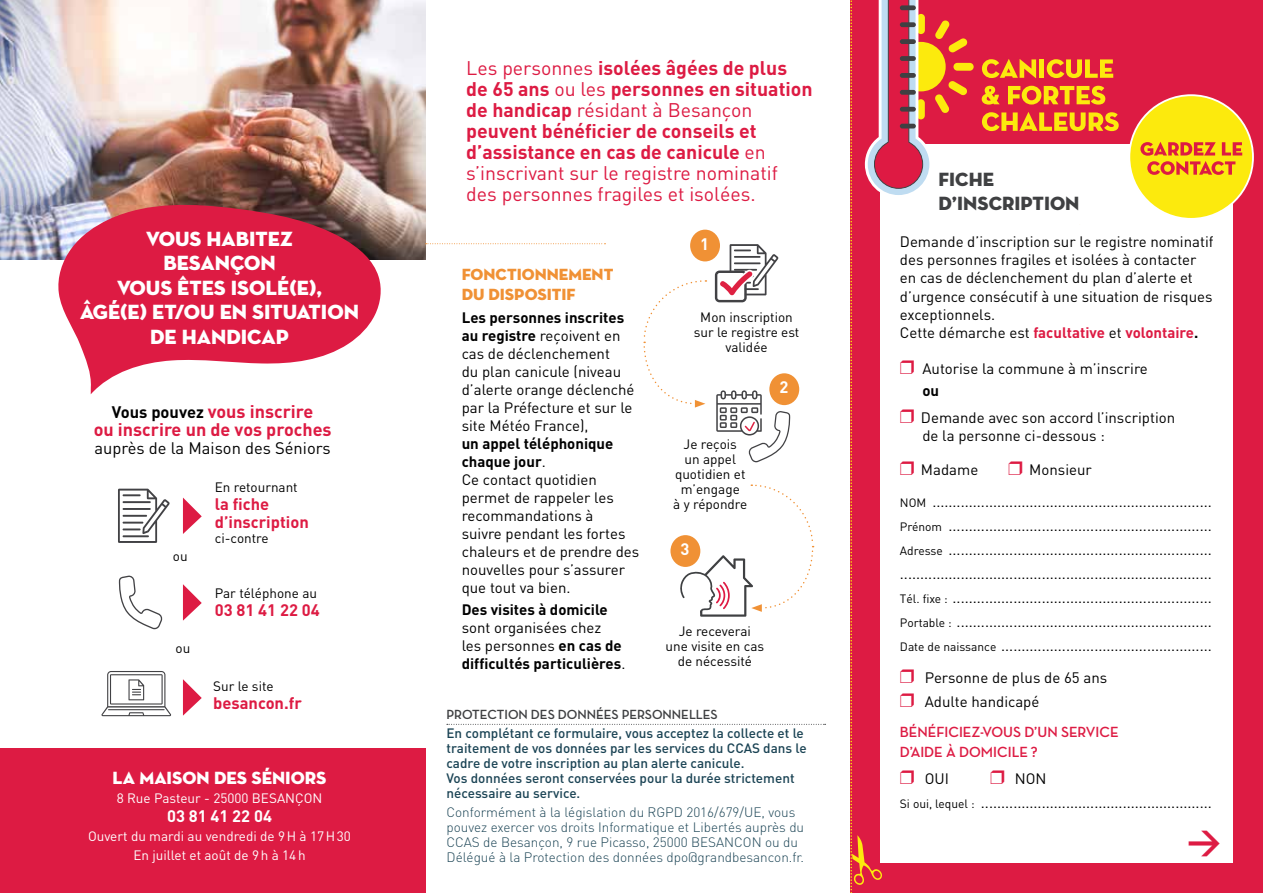
<style>
.page{position:relative;width:1263px;height:893px;background:#fff}
.page>*{position:absolute;margin:0;border:0;box-sizing:border-box;transform-origin:0 0}
.t1{font:700 33.3px "DIN";color:#dd1b43}
.t2{font:21px/24.5px "Neutra Disp Titling";color:#fff;text-align:center}
.t3{font:700 19.5px/21px "DIN";color:#dd1b43}
.t4{font:19.5px/24px "Neutra Disp Titling";color:#3f4042}
.t5{font:700 18px/18px "DIN";color:#dd1b43;text-align:center}
.t6{font:18px "Neutra Disp Titling";color:#fff}
.t7{font:700 16.5px/18px "DIN";color:#dd1b43}
.t8{font:16.5px "DIN";color:#000}
.t9{font:16.5px/19.8px "Neutra Disp Titling";color:#f09135}
.t10{font:700 16.5px "DIN";color:#fff}
.t11{font:15px/18px "DIN";color:#000}
.t12{font:700 15px/19.5px "Neutra Disp";color:#dd1b43}
.t13{font:700 15px "DIN";color:#000}
.t14{font:500 13.5px/15px "DIN";color:#1a4354}
.t15{font:300 13.5px/15px "DIN";color:#1a4354}
.t16{font:13.5px/15px "DIN";color:#000;text-align:center}
.t17{font:13.5px/19px "DIN";color:#fff;text-align:center}
.t18{font:700 13.5px "Neutra Disp";color:#3f4042}
.s1{font-size:16.5px;color:#000}
.s2{font-weight:400}
.s3{font-weight:700}
.s4{font-weight:700;color:#dd1b43}
.s5{font-size:12px}
</style>
<div class="page">
<div style="left:0;top:749px;width:425px;height:144px;background:#dd1b43"></div>
<img style="left:0;top:0;width:425px;height:259px">
<div style="left:850px;top:0;width:413px;height:893px;background:#dd1b43"></div>
<div style="left:880px;top:145px;width:353px;height:718px;background:#fff"></div>
<svg style="left:57px;top:201px;width:325px;height:193px;fill:#dd1b43"></svg>
<svg style="left:982px;top:59px;width:54px;height:19px"></svg>
<div style="left:1039px;top:59px;width:5px;height:19px;background:#fcea0d"></div>
<svg style="left:1047px;top:59px;width:66px;height:19px"></svg>
<svg style="left:982px;top:86px;width:18px;height:19px"></svg>
<svg style="left:1008px;top:86px;width:97px;height:19px"></svg>
<svg style="left:982px;top:112px;width:137px;height:19px"></svg>
<div style="left:953px;top:63px;width:21px;height:8px;background:#fcea0d;border-radius:4px"></div>
<div style="left:1129px;top:95px;width:124px;height:124px;background:#fcea0d;border-radius:50%"></div>
<div style="left:1128px;top:94px;width:126px;height:126px;border:2px solid #fff;border-radius:50%"></div>
<svg style="left:1140px;top:142px;width:102px;height:33px"></svg>
<svg style="left:447px;top:724px;width:379px;height:1px"></svg>
<svg style="left:426px;top:243px;width:179px;height:1px"></svg>
<svg style="left:183px;top:498px;width:19px;height:36px"></svg>
<svg style="left:183px;top:584px;width:19px;height:37px"></svg>
<svg style="left:183px;top:679px;width:19px;height:37px"></svg>
<svg style="left:101px;top:671px;width:70px;height:45px"></svg>
<svg style="left:119px;top:575px;width:44px;height:54px"></svg>
<svg style="left:118px;top:489px;width:52px;height:54px"></svg>
<hr style="left:123px;top:535px;width:26px;height:2px;background:#424245">
<svg style="left:715px;top:244px;width:63px;height:58px"></svg>
<div style="left:690px;top:230px;width:30px;height:31px;background:#f09135;border-radius:50%"></div>
<div style="left:670px;top:535px;width:30px;height:32px;background:#f09135;border-radius:50%"></div>
<div style="left:769px;top:373px;width:30px;height:32px;background:#f09135;border-radius:50%"></div>
<svg style="left:716px;top:390px;width:74px;height:72px"></svg>
<svg style="left:643px;top:280px;width:63px;height:128px"></svg>
<svg style="left:679px;top:484px;width:135px;height:133px"></svg>
<svg style="left:850px;top:0;width:118px;height:893px"></svg>
<h2 class="t2" style="left:80px;top:227px;width:280px">VOUS HABITEZ<br>BESANÇON<br>VOUS ÊTES ISOLÉ(E),<br>ÂGÉ(E) ET/OU EN SITUATION<br>DE HANDICAP</h2>
<p class="t5" style="left:94px;top:401px;width:239px"><span class="s1">Vous pouvez</span> vous inscrire<br>ou inscrire un de vos proches</p>
<p class="t8" style="left:95px;top:438px;width:238px">auprès de la Maison des Séniors</p>
<p class="t16" style="left:173px;top:549px;width:16px">ou</p>
<p class="t16" style="left:176px;top:640px;width:16px">ou</p>
<p class="t16" style="left:215px;top:480px;width:84px">En retournant</p>
<p class="t7" style="left:215px;top:495px;width:95px">la fiche d’inscription</p>
<p class="t16" style="left:215px;top:531px;width:55px">ci-contre</p>
<p class="t16" style="left:215px;top:585px;width:104px">Par téléphone au</p>
<p class="t7" style="left:215px;top:600px;width:106px">03 81 41 22 04</p>
<p class="t16" style="left:213px;top:678px;width:62px">Sur le site</p>
<p class="t7" style="left:213px;top:693px;width:90px">besancon.fr</p>
<p class="t6" style="left:113px;top:767px;width:215px">LA MAISON DES SÉNIORS</p>
<p class="t17" style="left:117px;top:789px;width:207px">8 Rue Pasteur - 25000 BESANÇON</p>
<p class="t10" style="left:167px;top:805px;width:106px">03 81 41 22 04</p>
<p class="t17" style="left:88px;top:827px;width:264px">Ouvert du mardi au vendredi de 9H à 17H30<br>En juillet et août de 9h à 14h</p>
<p class="t3" style="left:466px;top:57px;width:348px"><span class="s2">Les personnes</span> isolées âgées de plus de 65 ans <span class="s2">ou les</span> personnes en situation de handicap <span class="s2">résidant à Besançon </span>peuvent bénéficier de conseils et d’assistance en cas de canicule <span class="s2">en s’inscrivant sur le registre nominatif des personnes fragiles et isolées.</span></p>
<p class="t9" style="left:462px;top:265px;width:153px">FONCTIONNEMENT<br>DU DISPOSITIF</p>
<p class="t11" style="left:462px;top:308px;width:174px"><span class="s3">Les personnes inscrites au registre</span> reçoivent en cas de déclenchement<br>du plan canicule (niveau d’alerte orange déclenché par la Préfecture et sur le site Météo France),</p>
<p class="t11" style="left:462px;top:434px;width:179px"><span class="s3">un appel téléphonique chaque jour</span>.<br>Ce contact quotidien permet de rappeler les recommandations à<br>suivre pendant les fortes chaleurs et de prendre des nouvelles pour s’assurer que tout va bien.</p>
<p class="t13" style="left:462px;top:600px;width:148px">Des visites à domicile</p>
<p class="t11" style="left:462px;top:618px;width:165px">sont organisées chez<br>les personnes <span class="s3">en cas de difficultés particulières</span>.</p>
<p class="t10" style="left:700px;top:233px;width:10px">1</p>
<p class="t16" style="left:694px;top:309px;width:107px">Mon inscription sur le registre est validée</p>
<p class="t16" style="left:673px;top:437px;width:76px">Je reçois<br>un appel quotidien et m’engage<br>à y répondre</p>
<p class="t10" style="left:680px;top:538px;width:10px">3</p>
<p class="t10" style="left:779px;top:377px;width:10px">2</p>
<p class="t16" style="left:666px;top:624px;width:100px">Je receverai<br>une visite en cas de nécessité</p>
<p class="t18" style="left:446px;top:707px;width:273px">PROTECTION DES DONNÉES PERSONNELLES</p>
<p class="t14" style="left:446px;top:725px;width:362px">En complétant ce formulaire, vous acceptez la collecte et le traitement de vos données par les services du CCAS dans le cadre de votre inscription au plan alerte canicule.<br>Vos données seront conservées pour la durée strictement nécessaire au service.</p>
<p class="t15" style="left:446px;top:805px;width:359px">Conformément à la législation du RGPD 2016/679/UE, vous pouvez exercer vos droits Informatique et Libertés auprès du CCAS de Besançon, 9 rue Picasso, 25000 BESANCON ou du Délégué à la Protection des données dpo@grandbesancon.fr.</p>
<h3 class="t4" style="left:938px;top:167px;width:142px">FICHE<br>D’INSCRIPTION</h3>
<p class="t11" style="left:900px;top:233px;width:315px">Demande d’inscription sur le registre nominatif des personnes fragiles et isolées à contacter en cas de déclenchement du plan d’alerte et d’urgence consécutif à une situation de risques exceptionnels.<br>Cette démarche est <span class="s4">facultative</span> et <span class="s4">volontaire</span><span class="s3">.</span></p>
<p class="t11" style="left:922px;top:359px;width:227px">Autorise la commune à m’inscrire</p>
<p class="t13" style="left:922px;top:380px;width:18px">ou</p>
<p class="t11" style="left:921px;top:408px;width:256px">Demande avec son accord l’inscription de la personne ci-dessous :</p>
<p class="t11" style="left:921px;top:461px;width:59px">Madame</p>
<p class="t11" style="left:900px;top:454px;width:313px;line-height:31.5px;text-indent:129px">Monsieur<br><span class="s5">NOM</span> .....................................................................</p>
<p class="t11" style="left:900px;top:513px;width:313px;line-height:24px;text-align:justify"><span class="s5">Prénom</span> .................................................................<br><span class="s5">Adresse</span> ................................................................. .............................................................................<br><span class="s5">Tél. fixe :</span> ................................................................<br><span class="s5">Portable :</span> ...............................................................<br><span class="s5">Date de naissance</span> ....................................................</p>
<p class="t11" style="left:925px;top:666px;width:184px;line-height:23.4px">Personne de plus de 65 ans<br>Adulte handicapé</p>
<p class="t12" style="left:900px;top:723px;width:220px">BÉNÉFICIEZ-VOUS D’UN SERVICE<br>D’AIDE À DOMICILE ?</p>
<p class="t11" style="left:925px;top:769px;width:26px">OUI</p>
<p class="t11" style="left:900px;top:766px;width:313px;line-height:24px;text-indent:115px">NON<br><span class="s5">Si oui, lequel :</span> .........................................................</p>
<h1 class="t1" style="left:1187px;top:819px;width:36px">&gt;</h1>
</div>
